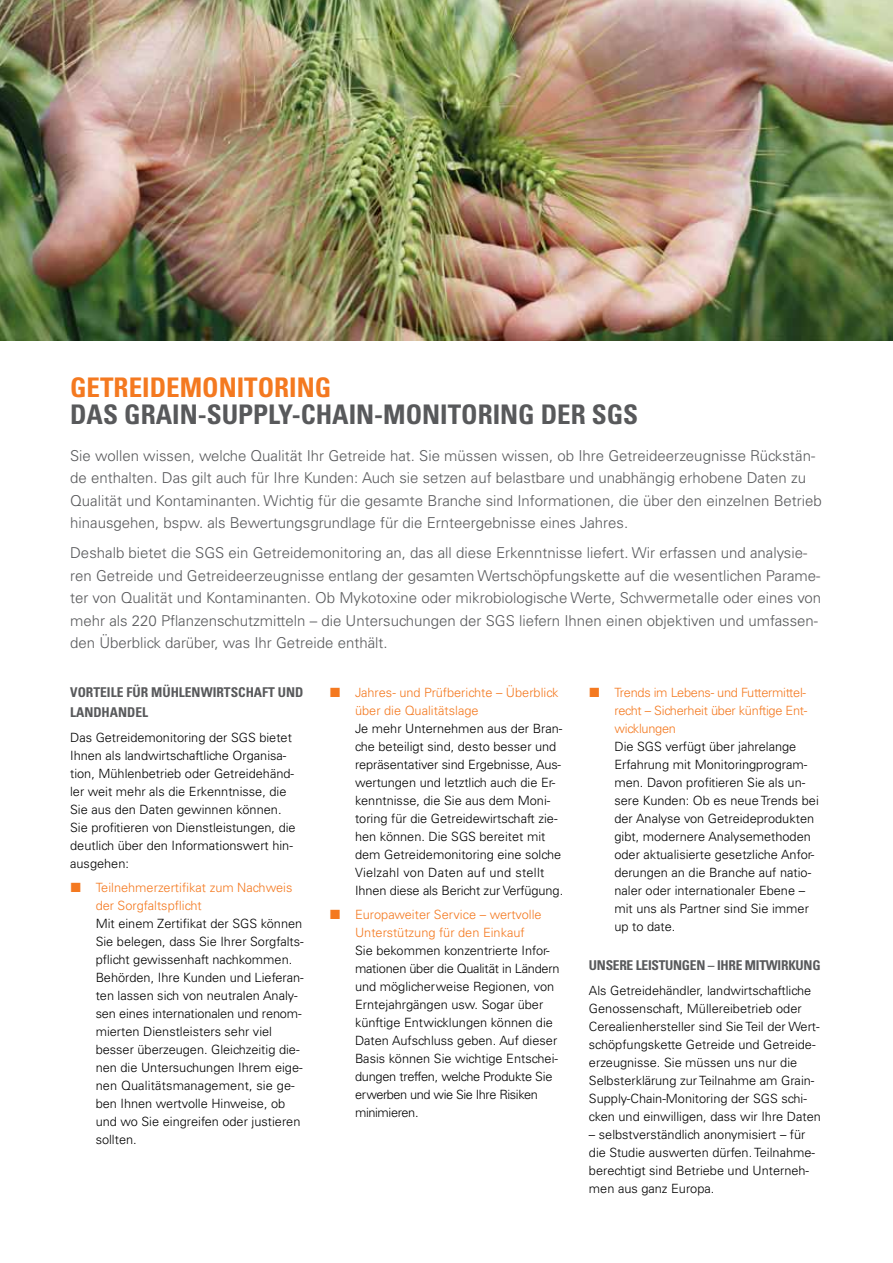
<style>
.page{position:relative;width:893px;height:1263px;background:#fff}
.page>*{position:absolute;margin:0;border:0;box-sizing:border-box;transform-origin:0 0}
.t1{font:700 condensed 27px "Univers LT Std";color:#58595b}
.t2{font:700 condensed 27px "Univers LT Std";color:#f47920}
.t3{font:300 15px/22.5px "Univers LT Std";color:#58595b}
.t4{font:700 condensed 13.5px/20.2px "Univers LT Std";color:#58595b}
.t5{font:700 condensed 13.5px "Univers LT Std";letter-spacing:-.02em;color:#58595b}
.t6{font:300 12.75px/18px "Univers LT Std";color:#000}
.t7{font:300 12.75px/18px "Univers LT Std";color:#f47920}
</style>
<div class="page">
<img style="left:0;top:0;width:893px;height:340px">
<h1 class="t2" style="left:70px;top:371px;width:259px">GETREIDEMONITORING</h1>
<h1 class="t1" style="left:70px;top:398px;width:570px">DAS GRAIN-SUPPLY-CHAIN-MONITORING DER SGS</h1>
<p class="t3" style="left:70px;top:444px;width:753px">Sie wollen wissen, welche Qualität Ihr Getreide hat. Sie müssen wissen, ob Ihre Getreideerzeugnisse Rückstän&shy;de enthalten. Das gilt auch für Ihre Kunden: Auch sie setzen auf belastbare und unabhängig erhobene Daten zu Qualität und Kontaminanten. Wichtig für die gesamte Branche sind Informationen, die über den einzelnen Betrieb hinausgehen, bspw. als Bewertungsgrundlage für die Ernteergebnisse eines Jahres.</p>
<p class="t3" style="left:70px;top:541px;width:753px">Deshalb bietet die SGS ein Getreidemonitoring an, das all diese Erkenntnisse liefert. Wir erfassen und analysie&shy;ren Getreide und Getreideerzeugnisse entlang der gesamten Wertschöpfungskette auf die wesentlichen Parame&shy;ter von Qualität und Kontaminanten. Ob Mykotoxine oder mikrobiologische Werte, Schwermetalle oder eines von mehr als 220 Pflanzenschutzmitteln – die Untersuchungen der SGS liefern Ihnen einen objektiven und umfassen&shy;den Überblick darüber, was Ihr Getreide enthält.</p>
<p class="t4" style="left:70px;top:681px;width:235px">VORTEILE FÜR MÜHLENWIRTSCHAFT UND<br>LANDHANDEL</p>
<p class="t6" style="left:70px;top:728px;width:227px">Das Getreidemonitoring der SGS bietet Ihnen als landwirtschaftliche Organisa&shy;tion, Mühlenbetrieb oder Getreidehänd&shy;ler weit mehr als die Erkenntnisse, die Sie aus den Daten gewinnen können.<br>Sie profitieren von Dienstleistungen, die deutlich über den Informationswert hin&shy;ausgehen:</p>
<p class="t7" style="left:96px;top:878px;width:198px">Teilnehmerzertifikat zum Nachweis der Sorgfaltspflicht</p>
<p class="t6" style="left:96px;top:914px;width:210px">Mit einem Zertifikat der SGS können Sie belegen, dass Sie Ihrer Sorgfalts&shy;pflicht gewissenhaft nachkommen.<br>Behörden, Ihre Kunden und Lieferan&shy;ten lassen sich von neutralen Analy&shy;sen eines internationalen und renom&shy;mierten Dienstleisters sehr viel besser überzeugen. Gleichzeitig die&shy;nen die Untersuchungen Ihrem eige&shy;nen Qualitätsmanagement, sie ge&shy;ben Ihnen wertvolle Hinweise, ob und wo Sie eingreifen oder justieren sollten.</p>
<p class="t7" style="left:355px;top:683px;width:205px">Jahres- und Prüfberichte – Überblick über die Qualitätslage</p>
<p class="t6" style="left:355px;top:719px;width:210px">Je mehr Unternehmen aus der Bran&shy;che beteiligt sind, desto besser und repräsentativer sind Ergebnisse, Aus&shy;wertungen und letztlich auch die Er&shy;kenntnisse, die Sie aus dem Moni&shy;toring für die Getreidewirtschaft zie&shy;hen können. Die SGS bereitet mit dem Getreidemonitoring eine solche Vielzahl von Daten auf und stellt Ihnen diese als Bericht zur Verfügung.</p>
<p class="t7" style="left:355px;top:905px;width:188px">Europaweiter Service – wertvolle<br>Unterstützung für den Einkauf</p>
<p class="t6" style="left:355px;top:941px;width:206px">Sie bekommen konzentrierte Infor&shy;mationen über die Qualität in Ländern und möglicherweise Regionen, von Erntejahrgängen usw. Sogar über künftige Entwicklungen können die Daten Aufschluss geben. Auf dieser Basis können Sie wichtige Entschei&shy;dungen treffen, welche Produkte Sie erwerben und wie Sie Ihre Risiken minimieren.</p>
<p class="t7" style="left:614px;top:683px;width:194px;text-align:justify">Trends im Lebens- und Futtermittel&shy;recht – Sicherheit über künftige Ent&shy;wicklungen</p>
<p class="t6" style="left:614px;top:737px;width:206px">Die SGS verfügt über jahrelange<br>Erfahrung mit Monitoringprogram&shy;men. Davon profitieren Sie als un&shy;sere Kunden: Ob es neue Trends bei der Analyse von Getreideprodukten gibt, modernere Analysemethoden oder aktualisierte gesetzliche Anfor&shy;derungen an die Branche auf natio&shy;naler oder internationaler Ebene – mit uns als Partner sind Sie immer up to date.</p>
<p class="t5" style="left:589px;top:957px;width:232px">UNSERE LEISTUNGEN – IHRE MITWIRKUNG</p>
<p class="t6" style="left:589px;top:982px;width:233px">Als Getreidehändler, landwirtschaftliche Genossenschaft, Müllereibetrieb oder Cerealienhersteller sind Sie Teil der Wert&shy;schöpfungskette Getreide und Getreide&shy;erzeugnisse. Sie müssen uns nur die Selbsterklärung zur Teilnahme am Grain-Supply-Chain-Monitoring der SGS schi&shy;cken und einwilligen, dass wir Ihre Daten</p>
<p class="t6" style="left:589px;top:1126px;width:228px">– selbstverständlich anonymisiert – für die Studie auswerten dürfen. Teilnahme&shy;berechtigt sind Betriebe und Unterneh&shy;men aus ganz Europa.</p>
</div>
